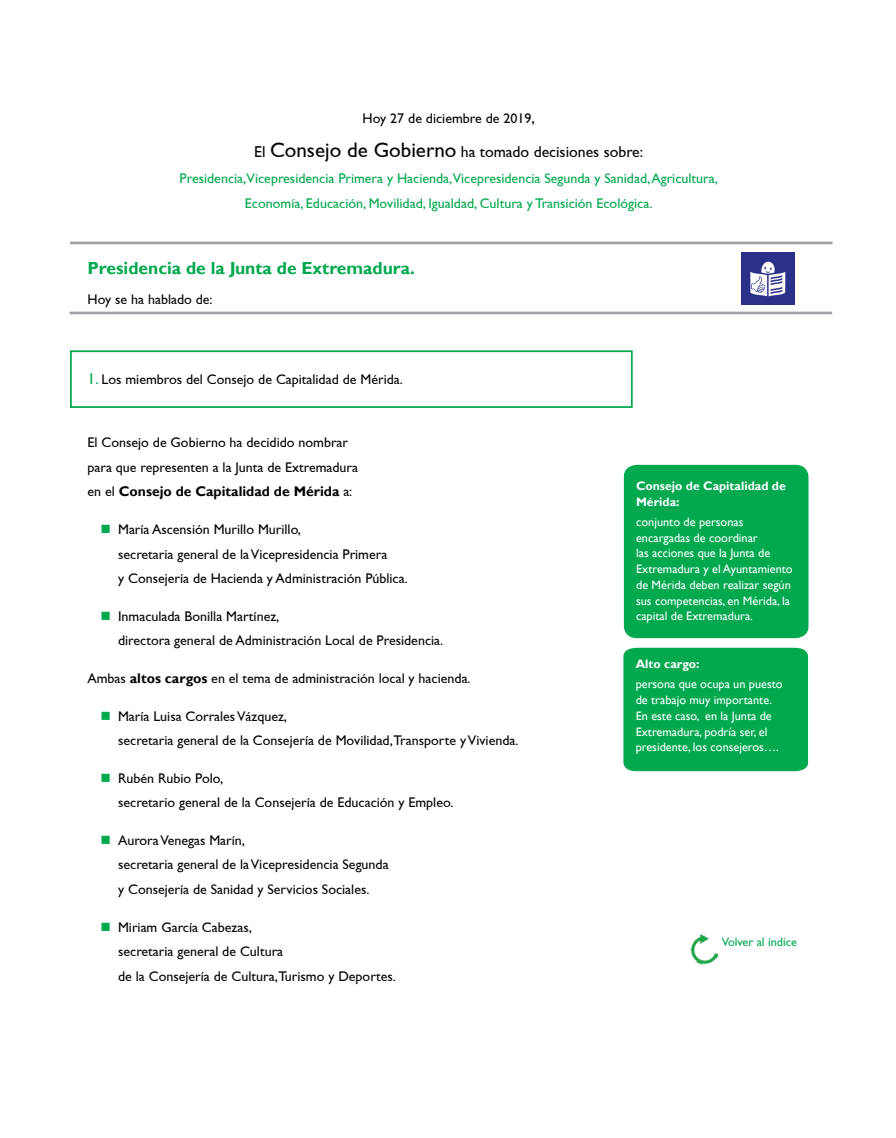
<style>
.page{position:relative;width:896px;height:1138px;background:#fff}
.page>*{position:absolute;margin:0;border:0;box-sizing:border-box;transform-origin:0 0}
.t1{font:700 17.5px "Gill Sans";color:#00a84e}
.t2{font:15.75px "Gill Sans";color:#040503}
.t3{font:14px/24.5px "Gill Sans";color:#040503}
.t4{font:14px/25.6px "Gill Sans";color:#00a84e;text-align:center}
.t5{font:12.25px/15.8px "Gill Sans";color:#fff}
.t6{font:700 12.25px/15.8px "Gill Sans";color:#fff}
.t7{font:12.25px "Gill Sans";color:#00a84e}
.s1{font-size:15.75px}
.s2{font-size:21px}
.s3{font-size:15.75px;color:#00a84e}
.s4{font-weight:700}
</style>
<div class="page">
<hr style="left:70px;top:312px;width:762px;height:2px;background:#9fa0a3">
<div style="left:70px;top:350px;width:563px;height:58px;border:2px solid #00a84e"></div>
<img style="left:741px;top:252px;width:53px;height:53px">
<hr style="left:70px;top:242px;width:763px;height:2px;background:#9fa0a3">
<img style="left:690px;top:934px;width:29px;height:31px">
<div style="left:623px;top:648px;width:185px;height:123px;background:#00a84e"></div>
<div style="left:624px;top:465px;width:185px;height:173px;background:#00a84e"></div>
<p class="t3" style="left:363px;top:106px;width:174px">Hoy 27 de diciembre de 2019<span class="s1">,</span></p>
<p class="t2" style="left:254px;top:143px;width:390px">El <span class="s2">Consejo de Gobierno</span> ha tomado decisiones sobre:</p>
<p class="t4" style="left:180px;top:165px;width:540px">Presidencia,Vicepresidencia Primera y Hacienda,Vicepresidencia Segunda y Sanidad, Agricultura,<br>Economía, Educación, Movilidad, Igualdad, Cultura y Transición Ecológica.</p>
<p class="t1" style="left:88px;top:258px;width:329px">Presidencia de la Junta de Extremadura.</p>
<p class="t3" style="left:87px;top:287px;width:127px">Hoy se ha hablado de:</p>
<p class="t3" style="left:88px;top:366px;width:317px"><span class="s3">1.</span> Los miembros del Consejo de Capitalidad de Mérida.</p>
<p class="t3" style="left:88px;top:430px;width:272px">El Consejo de Gobierno ha decidido nombrar para que representen a la Junta de Extremadura en el <span class="s4">Consejo de Capitalidad de Mérida</span> a:</p>
<p class="t3" style="left:118px;top:517px;width:291px">María Ascensión Murillo Murillo,<br>secretaria general de la Vicepresidencia Primera<br>y Consejería de Hacienda y Administración Pública.</p>
<p class="t3" style="left:118px;top:603px;width:327px">Inmaculada Bonilla Martínez,<br>directora general de Administración Local de Presidencia.</p>
<p class="t3" style="left:87px;top:666px;width:385px">Ambas <span class="s4">altos cargos</span> en el tema de administración local y hacienda.</p>
<p class="t3" style="left:118px;top:703px;width:402px">María Luisa Corrales Vázquez,<br>secretaria general de la Consejería de Movilidad,Transporte y Vivienda.</p>
<p class="t3" style="left:118px;top:765px;width:337px">Rubén Rubio Polo,<br>secretario general de la Consejería de Educación y Empleo.</p>
<p class="t3" style="left:118px;top:827px;width:272px">Aurora Venegas Marín,<br>secretaria general de la Vicepresidencia Segunda y Consejería de Sanidad y Servicios Sociales.</p>
<p class="t3" style="left:118px;top:914px;width:279px">Miriam García Cabezas,<br>secretaria general de Cultura<br>de la Consejería de Cultura,Turismo y Deportes.</p>
<p class="t6" style="left:636px;top:478px;width:151px">Consejo de Capitalidad de<br>Mérida:</p>
<p class="t5" style="left:636px;top:514px;width:158px">conjunto de personas encargadas de coordinar<br>las acciones que la Junta de<br>Extremadura y el Ayuntamiento de Mérida deben realizar según sus competencias, en Mérida, la capital de Extremadura.</p>
<p class="t6" style="left:636px;top:656px;width:65px">Alto cargo:</p>
<p class="t5" style="left:636px;top:676px;width:148px">persona que ocupa un puesto de trabajo muy importante.<br>En este caso, en la Junta de<br>Extremadura, podría ser, el presidente, los consejeros….</p>
<p class="t7" style="left:722px;top:934px;width:77px">Volver al índice</p>
</div>
